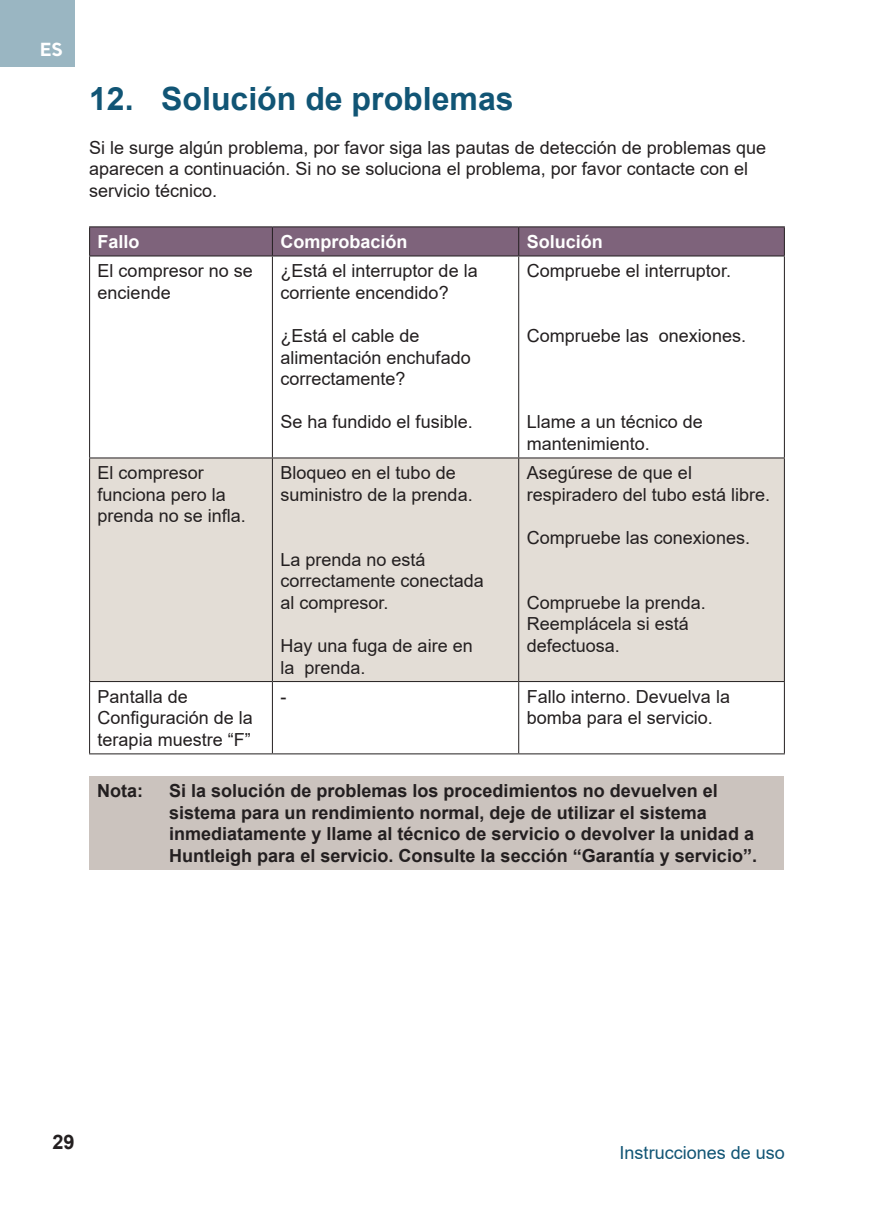
<style>
.page{position:relative;width:874px;height:1225px;background:#fff}
.page>*{position:absolute;margin:0;border:0;box-sizing:border-box;transform-origin:0 0}
.Main_Heading{font:700 32px "Arial";color:#115575}
.t1{font:700 20px "Arial";color:#231f20}
.t2{font:18px/21.6px "Arial";color:#231f20}
.Note{font:700 18px/21.6px "Arial";color:#231f20}
.Table_Heading{font:700 18px "Arial";color:#fff}
.t3{font:18px "Arial";color:#115575}
.t4{font:700 18px "Santral";color:#fff}
</style>
<div class="page">
<div style="left:0;top:0;width:75px;height:67px;background:#9ab6c2"></div>
<div style="left:90px;top:458px;width:693px;height:223px;background:#e3ddd6"></div>
<hr style="left:89px;top:226px;width:183px;height:1px;background:#231f20">
<hr style="left:272px;top:226px;width:246px;height:1px;background:#231f20">
<hr style="left:518px;top:226px;width:266px;height:1px;background:#231f20">
<div style="left:89px;top:227px;width:695px;height:28px;background:#7e637b"></div>
<hr style="left:89px;top:255px;width:183px;height:1px;background:#231f20">
<hr style="left:89px;top:256px;width:1px;height:201px;background:#231f20">
<hr style="left:272px;top:255px;width:246px;height:1px;background:#231f20">
<hr style="left:272px;top:256px;width:1px;height:201px;background:#231f20">
<hr style="left:518px;top:255px;width:266px;height:1px;background:#231f20">
<hr style="left:518px;top:256px;width:1px;height:201px;background:#231f20">
<hr style="left:783px;top:256px;width:1px;height:201px;background:#231f20">
<hr style="left:89px;top:457px;width:183px;height:1px;background:#231f20">
<hr style="left:89px;top:458px;width:1px;height:223px;background:#231f20">
<hr style="left:272px;top:457px;width:246px;height:1px;background:#231f20">
<hr style="left:272px;top:458px;width:1px;height:223px;background:#231f20">
<hr style="left:518px;top:457px;width:266px;height:1px;background:#231f20">
<hr style="left:518px;top:458px;width:1px;height:223px;background:#231f20">
<hr style="left:783px;top:458px;width:1px;height:223px;background:#231f20">
<hr style="left:89px;top:681px;width:183px;height:1px;background:#231f20">
<hr style="left:89px;top:682px;width:1px;height:71px;background:#231f20">
<hr style="left:272px;top:681px;width:246px;height:1px;background:#231f20">
<hr style="left:272px;top:682px;width:1px;height:71px;background:#231f20">
<hr style="left:518px;top:681px;width:266px;height:1px;background:#231f20">
<hr style="left:518px;top:682px;width:1px;height:71px;background:#231f20">
<hr style="left:783px;top:682px;width:1px;height:71px;background:#231f20">
<hr style="left:89px;top:753px;width:183px;height:1px;background:#231f20">
<hr style="left:272px;top:753px;width:246px;height:1px;background:#231f20">
<hr style="left:518px;top:753px;width:266px;height:1px;background:#231f20">
<div style="left:89px;top:776px;width:694px;height:94px;background:#cbc3be"></div>
<p class="t4" style="left:40px;top:37px;width:25px">ES</p>
<p class="Main_Heading" style="left:89px;top:77px;width:426px">12. Solución de problemas</p>
<p class="t2" style="left:89px;top:136px;width:678px">Si le surge algún problema, por favor siga las pautas de detección de problemas que aparecen a continuación. Si no se soluciona el problema, por favor contacte con el servicio técnico.</p>
<p class="Table_Heading" style="left:98px;top:229px;width:44px">Fallo</p>
<p class="Table_Heading" style="left:280px;top:229px;width:129px">Comprobación</p>
<p class="Table_Heading" style="left:526px;top:229px;width:78px">Solución</p>
<p class="t2" style="left:98px;top:260px;width:157px">El compresor no se enciende</p>
<p class="t2" style="left:280px;top:260px;width:199px">¿Está el interruptor de la</p>
<p class="t2" style="left:526px;top:260px;width:206px">Compruebe el interruptor.</p>
<p class="t2" style="left:280px;top:281px;width:170px">corriente encendido?</p>
<p class="t2" style="left:280px;top:325px;width:141px">¿Está el cable de</p>
<p class="t2" style="left:280px;top:346px;width:192px">alimentación enchufado</p>
<p class="t2" style="left:280px;top:368px;width:127px">correctamente?</p>
<p class="t2" style="left:280px;top:411px;width:194px">Se ha fundido el fusible.</p>
<p class="t2" style="left:526px;top:325px;width:221px">Compruebe las onexiones.</p>
<p class="t2" style="left:526px;top:411px;width:178px">Llame a un técnico de</p>
<p class="t2" style="left:526px;top:433px;width:125px">mantenimiento.</p>
<p class="t2" style="left:98px;top:462px;width:108px">El compresor</p>
<p class="t2" style="left:98px;top:483px;width:130px">funciona pero la</p>
<p class="t2" style="left:98px;top:505px;width:150px">prenda no se infla.</p>
<p class="t2" style="left:280px;top:462px;width:177px">Bloqueo en el tubo de</p>
<p class="t2" style="left:280px;top:483px;width:194px">suministro de la prenda.</p>
<p class="t2" style="left:280px;top:548px;width:147px">La prenda no está</p>
<p class="t2" style="left:280px;top:570px;width:205px">correctamente conectada</p>
<p class="t2" style="left:280px;top:591px;width:110px">al compresor.</p>
<p class="t2" style="left:280px;top:634px;width:194px">Hay una fuga de aire en</p>
<p class="t2" style="left:280px;top:656px;width:87px">la prenda.</p>
<p class="t2" style="left:526px;top:462px;width:245px">Asegúrese de que el respiradero del tubo está libre.</p>
<p class="t2" style="left:526px;top:526px;width:225px">Compruebe las conexiones.</p>
<p class="t2" style="left:526px;top:591px;width:181px">Compruebe la prenda.</p>
<p class="t2" style="left:526px;top:613px;width:164px">Reemplácela si está defectuosa.</p>
<p class="t2" style="left:98px;top:685px;width:157px">Pantalla de<br>Configuración de la terapia muestre “F”</p>
<p class="t2" style="left:280px;top:685px;width:7px">-</p>
<p class="t2" style="left:526px;top:685px;width:205px">Fallo interno. Devuelva la bomba para el servicio.</p>
<p class="Note" style="left:97px;top:780px;width:47px">Nota:</p>
<p class="Note" style="left:169px;top:780px;width:589px">Si la solución de problemas los procedimientos no devuelven el sistema para un rendimiento normal, deje de utilizar el sistema inmediatamente y llame al técnico de servicio o devolver la unidad a Huntleigh para el servicio. Consulte la sección “Garantía y servicio”.</p>
<p class="t1" style="left:52px;top:1128px;width:24px">29</p>
<p class="t3" style="left:619px;top:1140px;width:167px">Instrucciones de uso</p>
</div>
